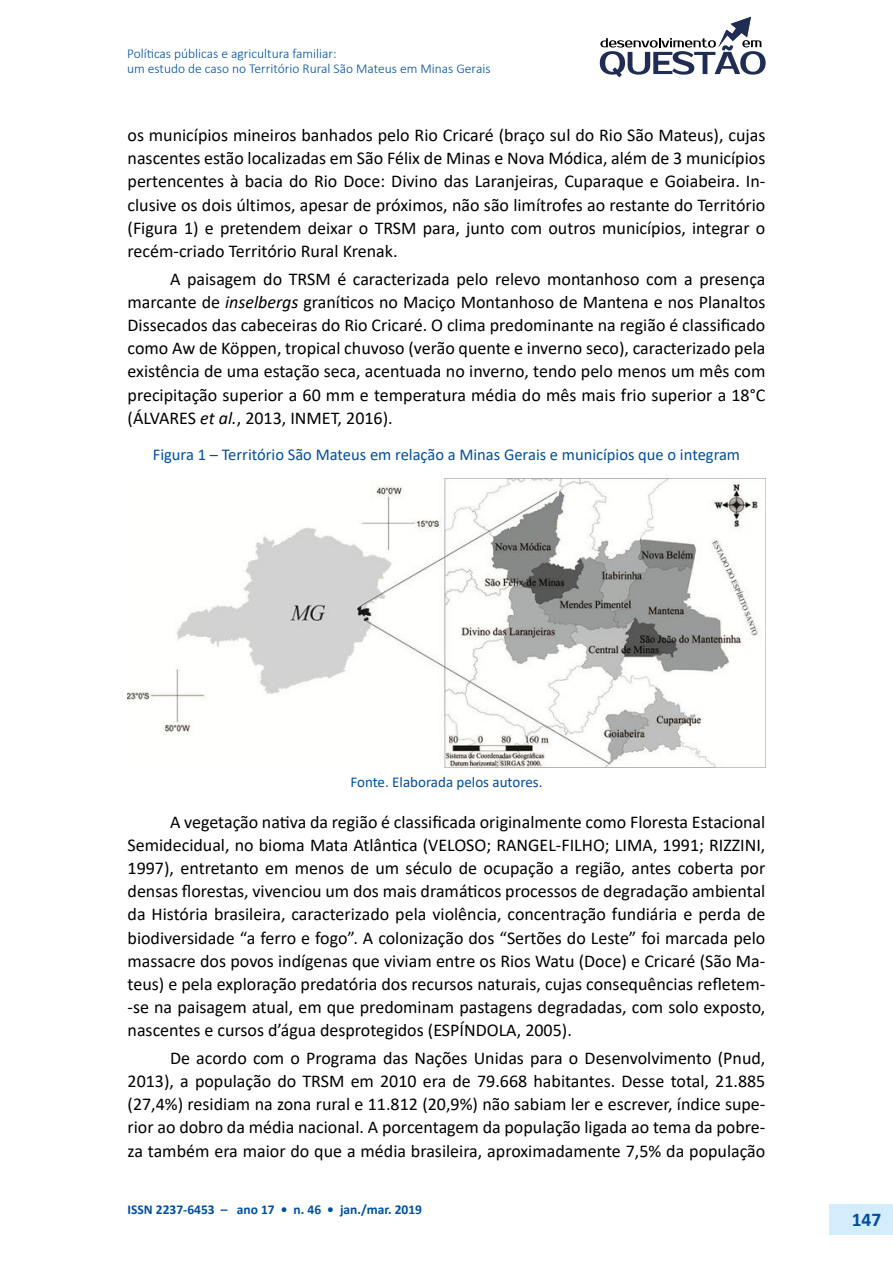
<style>
.page{position:relative;width:893px;height:1263px;background:#fff}
.page>*{position:absolute;margin:0;border:0;box-sizing:border-box;transform-origin:0 0}
.t1{font:700 19.5px "Calibri";color:#004f9f}
.t2{font:18px/23.2px "Calibri";color:#000;text-align:justify}
.t3{font:16.5px "Calibri";color:#004f9f}
.t4{font:15px "Calibri";color:#004f9f}
.t5{font:300 13.5px/15px "Calibri";color:#004f9f}
.t6{font:700 13.5px "Calibri";color:#004f9f}
.s1{font-style:italic}
</style>
<div class="page">
<div style="left:829px;top:1204px;width:64px;height:30px;background:#d4edfc"></div>
<svg style="left:600px;top:17px;width:166px;height:60px"></svg>
<img style="left:128px;top:478px;width:637px;height:290px">
<p class="t5" style="left:127px;top:46px;width:365px">Políticas públicas e agricultura familiar:<br>um estudo de caso no Território Rural São Mateus em Minas Gerais</p>
<p class="t2" style="left:128px;top:123px;width:639px">os municípios mineiros banhados pelo Rio Cricaré (braço sul do Rio São Mateus), cujas nascentes estão localizadas em São Félix de Minas e Nova Módica, além de 3 municípios pertencentes à bacia do Rio Doce: Divino das Laranjeiras, Cuparaque e Goiabeira. In&shy;clusive os dois últimos, apesar de próximos, não são limítrofes ao restante do Território (Figura 1) e pretendem deixar o TRSM para, junto com outros municípios, integrar o recém-criado Território Rural Krenak.</p>
<p class="t2" style="left:128px;top:266px;width:639px;text-indent:43px">A paisagem do TRSM é caracterizada pelo relevo montanhoso com a presença marcante de <span class="s1">inselbergs</span> graníticos no Maciço Montanhoso de Mantena e nos Planaltos Dissecados das cabeceiras do Rio Cricaré. O clima predominante na região é classificado como Aw de Köppen, tropical chuvoso (verão quente e inverno seco), caracterizado pela existência de uma estação seca, acentuada no inverno, tendo pelo menos um mês com precipitação superior a 60 mm e temperatura média do mês mais frio superior a 18°C (ÁLVARES <span class="s1">et al.</span>, 2013, INMET, 2016).</p>
<p class="t3" style="left:153px;top:443px;width:589px">Figura 1 – Território São Mateus em relação a Minas Gerais e municípios que o integram</p>
<p class="t4" style="left:350px;top:772px;width:194px">Fonte. Elaborada pelos autores.</p>
<p class="t2" style="left:128px;top:809px;width:639px;text-indent:43px">A vegetação nativa da região é classificada originalmente como Floresta Estacional Semidecidual, no bioma Mata Atlântica (VELOSO; RANGEL-FILHO; LIMA, 1991; RIZZINI, 1997), entretanto em menos de um século de ocupação a região, antes coberta por densas florestas, vivenciou um dos mais dramáticos processos de degradação ambiental da História brasileira, caracterizado pela violência, concentração fundiária e perda de biodiversidade “a ferro e fogo”. A colonização dos “Sertões do Leste” foi marcada pelo massacre dos povos indígenas que viviam entre os Rios Watu (Doce) e Cricaré (São Ma&shy;teus) e pela exploração predatória dos recursos naturais, cujas consequências refletem--se na paisagem atual, em que predominam pastagens degradadas, com solo exposto, nascentes e cursos d’água desprotegidos (ESPÍNDOLA, 2005).</p>
<p class="t2" style="left:128px;top:1046px;width:639px;text-indent:43px">De acordo com o Programa das Nações Unidas para o Desenvolvimento (Pnud, 2013), a população do TRSM em 2010 era de 79.668 habitantes. Desse total, 21.885 (27,4%) residiam na zona rural e 11.812 (20,9%) não sabiam ler e escrever, índice supe&shy;rior ao dobro da média nacional. A porcentagem da população ligada ao tema da pobre&shy;za também era maior do que a média brasileira, aproximadamente 7,5% da população</p>
<p class="t6" style="left:128px;top:1200px;width:296px">ISSN 2237-6453 – ano 17 • n. 46 • jan./mar. 2019</p>
<p class="t1" style="left:852px;top:1206px;width:31px">147</p>
</div>
